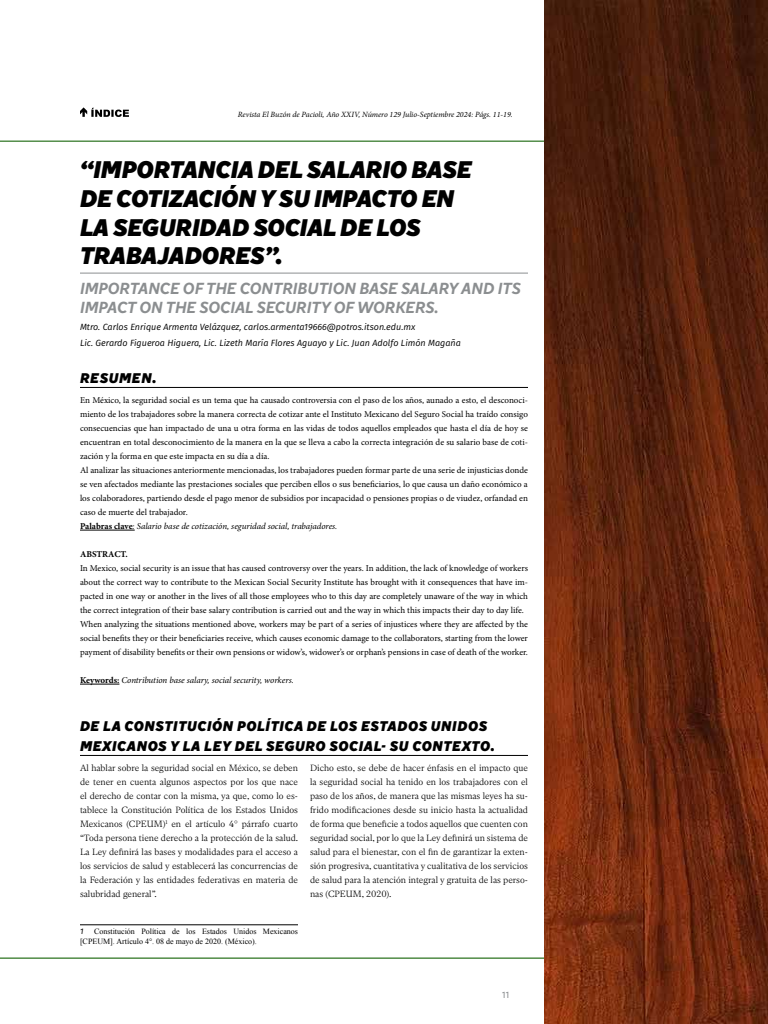
<style>
.page{position:relative;width:768px;height:1024px;background:#fff}
.page>*{position:absolute;margin:0;border:0;box-sizing:border-box;transform-origin:0 0}
.t1{font:italic 900 24px/28.8px "Independent Sans";color:#000}
.t2{font:italic 500 16px/19.2px "Independent Sans";color:#8b8e90}
.t3{font:italic 900 14px/20px "Independent Sans";letter-spacing:.05em;color:#000}
.t4{font:9px/14px "Minion Pro";color:#000}
.t5{font:300 9px/14px "Independent Text";color:#000;text-align:justify}
.t6{font:italic 9px/16.8px "Fira Sans";color:#000}
.t7{font:italic 9px "Minion Pro";letter-spacing:-.005em;color:#000}
.t8{font:700 9px "Minion Pro";color:#000}
.t9{font:900 9px "Homizio";color:#8b8e90}
.t10{font:8px/9.6px "Times New Roman";color:#000}
.t11{font:italic 8px "Minion Pro";letter-spacing:-.005em;color:#000}
.t12{font:italic 8px "Fira Sans";color:#000}
.s1{font-weight:700}
.s2{font-style:italic}
.s3{font-weight:700;font-style:normal}
</style>
<div class="page">
<svg style="left:80px;top:107px;width:49px;height:10px"></svg>
<hr style="left:0;top:141px;width:768px;height:1px;background:#49873f">
<hr style="left:0;top:958px;width:768px;height:1px;background:#49873f">
<img style="left:544px;top:0;width:224px;height:1024px">
<hr style="left:80px;top:273px;width:448px;height:1px;background:#8b8e90">
<hr style="left:80px;top:387px;width:448px;height:1px;background:#000">
<hr style="left:80px;top:530px;width:55px;height:1px;background:#000">
<hr style="left:80px;top:684px;width:39px;height:1px;background:#000">
<hr style="left:80px;top:755px;width:448px;height:1px;background:#000">
<hr style="left:80px;top:924px;width:218px;height:1px;background:#000">
<p class="t11" style="left:238px;top:109px;width:277px">Revista El Buzón de Pacioli, Año XXIV, Número 129 Julio-Septiembre 2024: Págs. 11-19.</p>
<h1 class="t1" style="left:80px;top:156px;width:393px">“IMPORTANCIA DEL SALARIO BASE<br>DE COTIZACIÓN Y SU IMPACTO EN<br>LA SEGURIDAD SOCIAL DE LOS<br>TRABAJADORES”.</h1>
<h2 class="t2" style="left:80px;top:279px;width:442px">IMPORTANCE OF THE CONTRIBUTION BASE SALARY AND ITS<br>IMPACT ON THE SOCIAL SECURITY OF WORKERS.</h2>
<p class="t6" style="left:80px;top:318px;width:382px">Mtro. Carlos Enrique Armenta Velázquez, carlos.armenta19666@potros.itson.edu.mx<br>Lic. Gerardo Figueroa Higuera, Lic. Lizeth María Flores Aguayo y Lic. Juan Adolfo Limón Magaña</p>
<h3 class="t3" style="left:80px;top:369px;width:78px">RESUMEN.</h3>
<p class="t4" style="left:80px;top:393px;width:450px">En México, la seguridad social es un tema que ha causado controversia con el paso de los años, aunado a esto, el desconoci&shy;miento de los trabajadores sobre la manera correcta de cotizar ante el Instituto Mexicano del Seguro Social ha traído consigo consecuencias que han impactado de una u otra forma en las vidas de todos aquellos empleados que hasta el día de hoy se encuentran en total desconocimiento de la manera en la que se lleva a cabo la correcta integración de su salario base de coti&shy;zación y la forma en que este impacta en su día a día.<br>Al analizar las situaciones anteriormente mencionadas, los trabajadores pueden formar parte de una serie de injusticias donde se ven afectados mediante las prestaciones sociales que perciben ellos o sus beneficiarios, lo que causa un daño económico a los colaboradores, partiendo desde el pago menor de subsidios por incapacidad o pensiones propias o de viudez, orfandad en caso de muerte del trabajador.<br><span class="s1">Palabras clave</span><span class="s2">: Salario base de cotización, seguridad social, trabajadores.</span></p>
<p class="t8" style="left:80px;top:548px;width:49px">ABSTRACT.</p>
<p class="t4" style="left:80px;top:561px;width:450px">In Mexico, social security is an issue that has caused controversy over the years. In addition, the lack of knowledge of workers about the correct way to contribute to the Mexican Social Security Institute has brought with it consequences that have im&shy;pacted in one way or another in the lives of all those employees who to this day are completely unaware of the way in which the correct integration of their base salary contribution is carried out and the way in which this impacts their day to day life.<br>When analyzing the situations mentioned above, workers may be part of a series of injustices where they are affected by the social benefits they or their beneficiaries receive, which causes economic damage to the collaborators, starting from the lower payment of disability benefits or their own pensions or widow’s, widower’s or orphan’s pensions in case of death of the worker.</p>
<p class="t7" style="left:80px;top:674px;width:215px"><span class="s3">Keywords:</span> Contribution base salary, social security, workers.</p>
<h3 class="t3" style="left:80px;top:717px;width:416px">DE LA CONSTITUCIÓN POLÍTICA DE LOS ESTADOS UNIDOS<br>MEXICANOS Y LA LEY DEL SEGURO SOCIAL- SU CONTEXTO.</h3>
<p class="t5" style="left:80px;top:761px;width:220px">Al hablar sobre la seguridad social en México, se deben de tener en cuenta algunos aspectos por los que nace el derecho de contar con la misma, ya que, como lo es&shy;tablece la Constitución Política de los Estados Unidos Mexicanos (CPEUM)<sup>1</sup> en el artículo 4° párrafo cuarto “Toda persona tiene derecho a la protección de la salud.<br>La Ley definirá las bases y modalidades para el acceso a los servicios de salud y establecerá las concurrencias de la Federación y las entidades federativas en materia de salubridad general”.</p>
<p class="t12" style="left:80px;top:926px;width:5px">1</p>
<p class="t5" style="left:310px;top:761px;width:220px">Dicho esto, se debe de hacer énfasis en el impacto que la seguridad social ha tenido en los trabajadores con el paso de los años, de manera que las mismas leyes ha su&shy;frido modificaciones desde su inicio hasta la actualidad de forma que beneficie a todos aquellos que cuenten con seguridad social, por lo que la Ley definirá un sistema de salud para el bienestar, con el fin de garantizar la exten&shy;sión progresiva, cuantitativa y cualitativa de los servicios de salud para la atención integral y gratuita de las perso&shy;nas (CPEUM, 2020).</p>
<p class="t10" style="left:80px;top:927px;width:219px;text-indent:14px">Constitución Política de los Estados Unidos Mexicanos [CPEUM]. Artículo 4°. 08 de mayo de 2020. (México).</p>
<p class="t9" style="left:503px;top:990px;width:8px">11</p>
</div>
